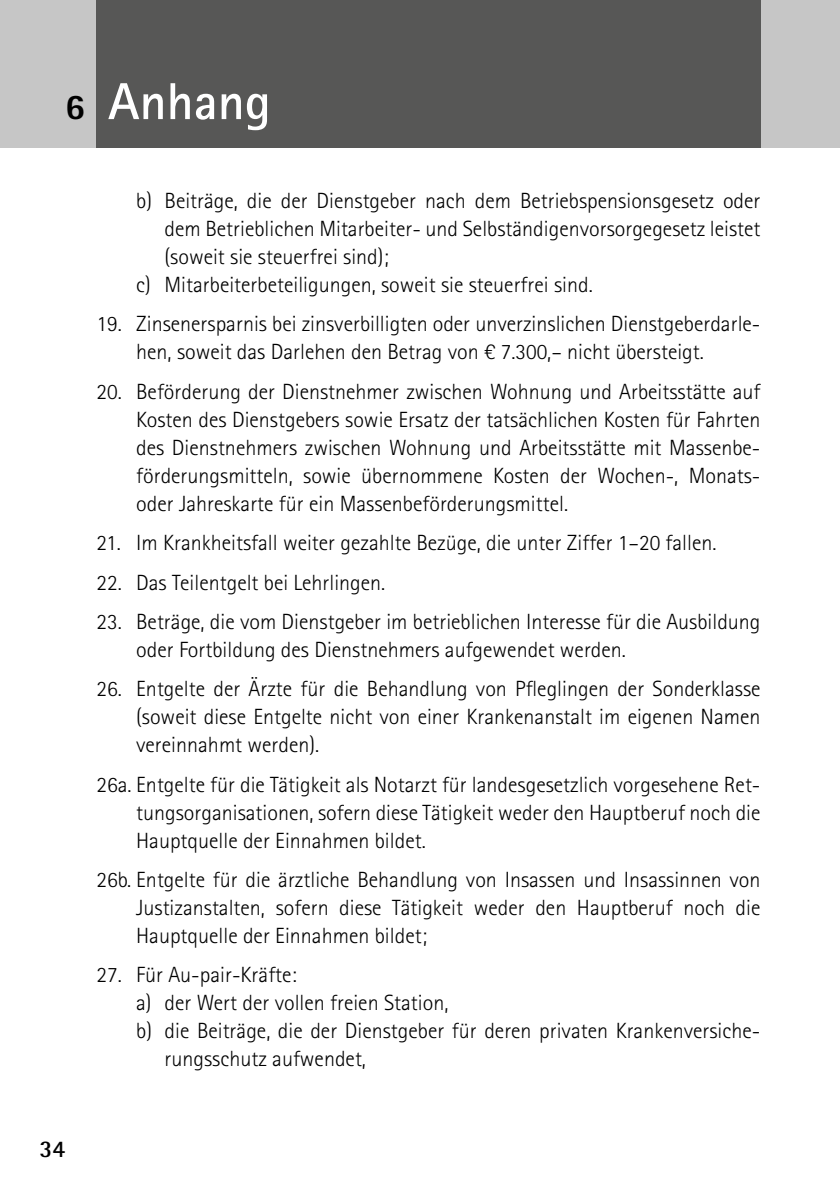
<style>
.page{position:relative;width:840px;height:1191px;background:#fff}
.page>*{position:absolute;margin:0;border:0;box-sizing:border-box;transform-origin:0 0}
.t1{font:700 52px "Rotis Sans Serif Std";color:#fff}
.t2{font:700 24px "Rotis Semi Sans Std";color:#000}
.t3{font:300 22px/28px "Rotis Sans Serif Std";color:#000;text-align:justify}
.s1{font-weight:800;font-size:36px;color:#000}
</style>
<div class="page">
<div style="left:0;top:0;width:839px;height:147px;background:#c6c6c6"></div>
<div style="left:96px;top:0;width:664px;height:147px;background:#575756"></div>
<h1 class="t1" style="left:65px;top:69px;width:207px"><span class="s1">6</span> Anhang</h1>
<p class="t2" style="left:40px;top:1133px;width:27px">34</p>
<p class="t3" style="left:136px;top:187px;width:625px">b) Beiträge, die der Dienstgeber nach dem Betriebspensionsgesetz oder</p>
<p class="t3" style="left:164px;top:215px;width:597px">dem Betrieblichen Mitarbeiter- und Selbständigenvorsorgegesetz leistet</p>
<p class="t3" style="left:164px;top:243px;width:226px">(soweit sie steuerfrei sind);</p>
<p class="t3" style="left:136px;top:271px;width:458px">c) Mitarbeiterbeteiligungen, soweit sie steuerfrei sind.</p>
<p class="t3" style="left:136px;top:310px;width:625px;text-indent:-40px">19. Zinsenersparnis bei zinsverbilligten oder unverzinslichen Dienstgeberdarle&shy;hen, soweit das Darlehen den Betrag von € 7.300,– nicht übersteigt.</p>
<p class="t3" style="left:136px;top:377px;width:625px;text-indent:-40px">20. Beförderung der Dienstnehmer zwischen Wohnung und Arbeitsstätte auf Kosten des Dienstgebers sowie Ersatz der tatsächlichen Kosten für Fahrten des Dienstnehmers zwischen Wohnung und Arbeitsstätte mit Massenbe&shy;förderungsmitteln, sowie übernommene Kosten der Wochen-, Monats&shy;oder Jahreskarte für ein Massenbeförderungsmittel.</p>
<p class="t3" style="left:96px;top:529px;width:621px">21. Im Krankheitsfall weiter gezahlte Bezüge, die unter Ziffer 1–20 fallen.</p>
<p class="t3" style="left:96px;top:568px;width:290px">22. Das Teilentgelt bei Lehrlingen.</p>
<p class="t3" style="left:136px;top:607px;width:625px;text-indent:-40px">23. Beträge, die vom Dienstgeber im betrieblichen Interesse für die Ausbildung oder Fortbildung des Dienstnehmers aufgewendet werden.</p>
<p class="t3" style="left:136px;top:675px;width:625px;text-indent:-40px">26. Entgelte der Ärzte für die Behandlung von Pfleglingen der Sonderklasse (soweit diese Entgelte nicht von einer Krankenanstalt im eigenen Namen vereinnahmt werden).</p>
<p class="t3" style="left:136px;top:770px;width:625px;text-indent:-40px">26a. Entgelte für die Tätigkeit als Notarzt für landesgesetzlich vorgesehene Ret&shy;tungsorganisationen, sofern diese Tätigkeit weder den Hauptberuf noch die Hauptquelle der Einnahmen bildet.</p>
<p class="t3" style="left:136px;top:865px;width:625px;text-indent:-40px">26b. Entgelte für die ärztliche Behandlung von Insassen und Insassinnen von Justizanstalten, sofern diese Tätigkeit weder den Hauptberuf noch die Hauptquelle der Einnahmen bildet;</p>
<p class="t3" style="left:96px;top:961px;width:202px">27. Für Au-pair-Kräfte:</p>
<p class="t3" style="left:136px;top:989px;width:313px">a) der Wert der vollen freien Station,</p>
<p class="t3" style="left:136px;top:1017px;width:625px">b) die Beiträge, die der Dienstgeber für deren privaten Krankenversiche-</p>
<p class="t3" style="left:164px;top:1045px;width:203px">rungsschutz aufwendet,</p>
</div>
